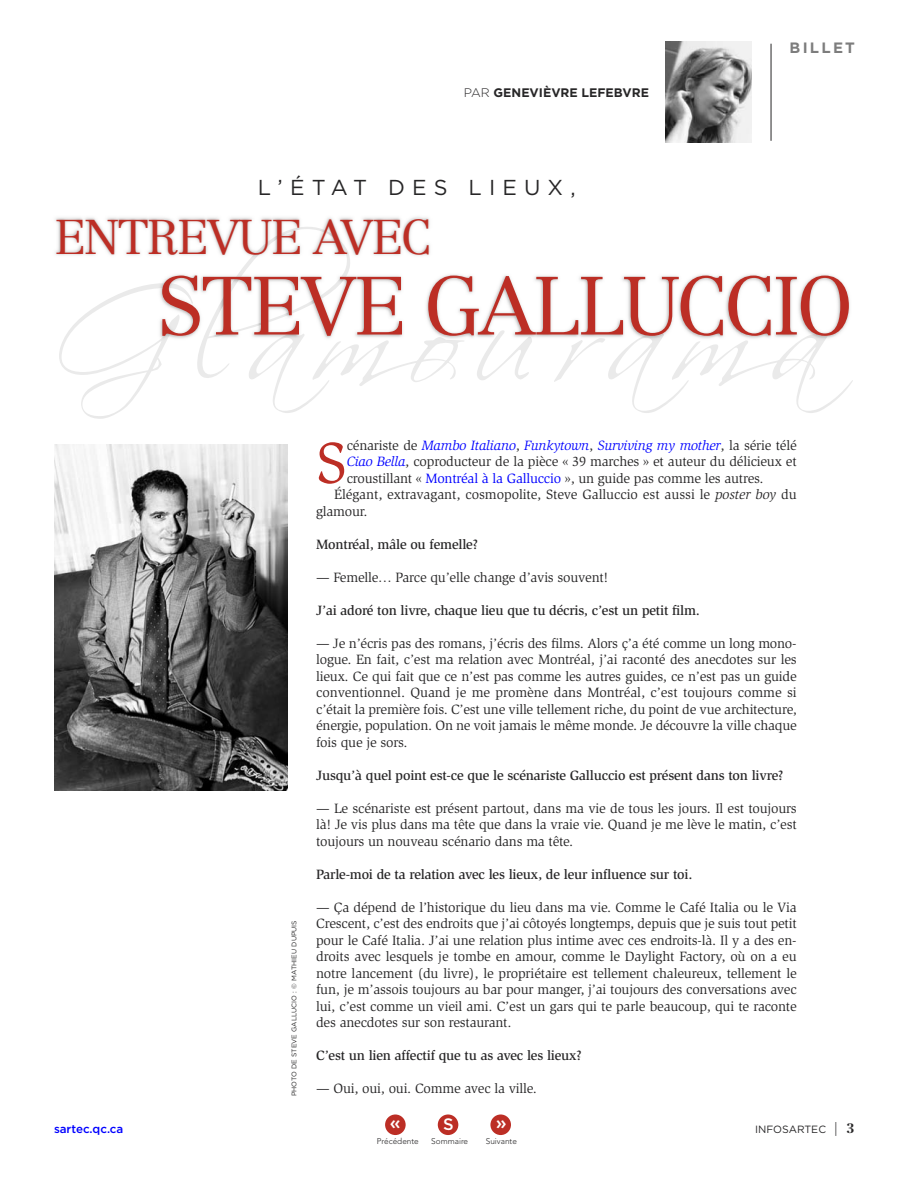
<style>
.page{position:relative;width:918px;height:1188px;background:#fff}
.page>*{position:absolute;margin:0;border:0;box-sizing:border-box;transform-origin:0 0}
.t1{font:300 81px "Centennial";letter-spacing:-.04em;color:#bc2e25}
.t2{font:59.7px "Slimbach Std";color:#bc2e25}
.t3{font:300 48px "Centennial";letter-spacing:-.04em;color:#bc2e25}
.t4{font:21.6px "Gotham";letter-spacing:.335em;color:#272627}
.t5{font:500 18px "Gotham";color:#fff}
.t6{font:500 16.5px "Gotham";color:#fff}
.t7{font:700 15px "Gotham";letter-spacing:.15em;color:#7d7d7d}
.t8{font:13.8px/16.5px "Slimbach Std";letter-spacing:-.015em;color:#272627;text-align:justify}
.t9{font:500 13.8px "Slimbach Std";letter-spacing:-.015em;color:#272627}
.t10{font:italic 13.8px "Slimbach Std";letter-spacing:-.015em;color:#00f}
.t11{font:700 12.3px "Gotham";color:#272627}
.t12{font:500 11.7px "Gotham";color:#00f}
.t13{font:10.5px "Gotham";color:#272627}
.t14{font:300 8.25px "Avenir";color:#272627}
.t15{font:6.75px "Gotham";letter-spacing:.01em;color:#272627}
.s1{font-weight:300}
.s2{font-style:normal;color:#272627}
.s3{font-style:italic;color:#00f}
.s4{color:#00f}
.s5{font-style:italic}
.s6{font-weight:300;font-size:15px}
.s7{font-family:"Centennial";font-weight:700;font-size:13.5px}
</style>
<div class="page">
<div style="left:490px;top:1115px;width:21px;height:20px;background:#bc2e25;border-radius:50%"></div>
<div style="left:385px;top:1115px;width:21px;height:20px;background:#bc2e25;border-radius:50%"></div>
<div style="left:438px;top:1115px;width:20px;height:20px;background:#bc2e25;border-radius:50%"></div>
<hr style="left:771px;top:44px;width:1px;height:97px;background:#272627">
<img style="left:666px;top:42px;width:85px;height:101px">
<img style="left:55px;top:217px;width:798px;height:185px">
<img style="left:59px;top:282px;width:134px;height:120px">
<img style="left:197px;top:226px;width:268px;height:176px">
<img style="left:54px;top:444px;width:233px;height:346px">
<p class="t11" style="left:464px;top:88px;width:187px"><span class="s1">PAR</span> GENEVIÈVRE LEFEBVRE</p>
<p class="t7" style="left:790px;top:42px;width:67px">BILLET</p>
<h3 class="t4" style="left:258px;top:179px;width:319px">L’ÉTAT DES LIEUX,</h3>
<h3 class="t3" style="left:54px;top:217px;width:379px">ENTREVUE AVEC</h3>
<h1 class="t1" style="left:158px;top:273px;width:696px">STEVE GALLUCCIO</h1>
<p class="t12" style="left:54px;top:1124px;width:71px">sartec.qc.ca</p>
<p class="t15" style="left:292px;top:1096px;width:178px;rotate:-90deg">PHOTO DE STEVE GALLUCIO : © MATHIEU DUPUIS</p>
<h2 class="t2" style="left:316px;top:440px;width:32px">S</h2>
<p class="t10" style="left:347px;top:440px;width:452px"><span class="s2">cénariste de</span> Mambo Italiano<span class="s2">,</span> Funkytown<span class="s2">,</span> Surviving my mother<span class="s2">, la série télé</span></p>
<p class="t8" style="left:347px;top:455px;width:452px"><span class="s3">Ciao Bella</span>, coproducteur de la pièce « 39 marches » et auteur du délicieux et</p>
<p class="t8" style="left:347px;top:471px;width:419px">croustillant « <span class="s4">Montréal à la Galluccio</span> », un guide pas comme les autres.</p>
<p class="t8" style="left:334px;top:488px;width:464px">Élégant, extravagant, cosmopolite, Steve Galluccio est aussi le <span class="s5">poster boy</span> du</p>
<p class="t8" style="left:316px;top:504px;width:53px">glamour.</p>
<p class="t9" style="left:316px;top:539px;width:163px">Montréal, mâle ou femelle?</p>
<p class="t8" style="left:316px;top:570px;width:294px">— Femelle… Parce qu’elle change d’avis souvent!</p>
<p class="t9" style="left:316px;top:605px;width:385px">J’ai adoré ton livre, chaque lieu que tu décris, c’est un petit film.</p>
<p class="t8" style="left:316px;top:636px;width:482px">— Je n’écris pas des romans, j’écris des films. Alors ç’a été comme un long mono&shy;logue. En fait, c’est ma relation avec Montréal, j’ai raconté des anecdotes sur les lieux. Ce qui fait que ce n’est pas comme les autres guides, ce n’est pas un guide conventionnel. Quand je me promène dans Montréal, c’est toujours comme si c’était la première fois. C’est une ville tellement riche, du point de vue architecture, énergie, population. On ne voit jamais le même monde. Je découvre la ville chaque fois que je sors.</p>
<p class="t9" style="left:316px;top:770px;width:469px">Jusqu’à quel point est-ce que le scénariste Galluccio est présent dans ton livre?</p>
<p class="t8" style="left:316px;top:801px;width:482px">— Le scénariste est présent partout, dans ma vie de tous les jours. Il est toujours là! Je vis plus dans ma tête que dans la vraie vie. Quand je me lève le matin, c’est toujours un nouveau scénario dans ma tête.</p>
<p class="t9" style="left:316px;top:869px;width:378px">Parle-moi de ta relation avec les lieux, de leur influence sur toi.</p>
<p class="t8" style="left:316px;top:900px;width:482px">— Ça dépend de l’historique du lieu dans ma vie. Comme le Café Italia ou le Via Crescent, c’est des endroits que j’ai côtoyés longtemps, depuis que je suis tout petit pour le Café Italia. J’ai une relation plus intime avec ces endroits-là. Il y a des en&shy;droits avec lesquels je tombe en amour, comme le Daylight Factory, où on a eu notre lancement (du livre), le propriétaire est tellement chaleureux, tellement le fun, je m’assois toujours au bar pour manger, j’ai toujours des conversations avec lui, c’est comme un vieil ami. C’est un gars qui te parle beaucoup, qui te raconte des anecdotes sur son restaurant.</p>
<p class="t9" style="left:316px;top:1050px;width:267px">C’est un lien affectif que tu as avec les lieux?</p>
<p class="t8" style="left:316px;top:1082px;width:222px">— Oui, oui, oui. Comme avec la ville.</p>
<h3 class="t5" style="left:390px;top:1116px;width:12px">«</h3>
<p class="t14" style="left:377px;top:1138px;width:44px">Précédente</p>
<p class="t6" style="left:443px;top:1118px;width:12px">S</p>
<p class="t14" style="left:431px;top:1138px;width:38px">Sommaire</p>
<h3 class="t5" style="left:496px;top:1116px;width:12px">»</h3>
<p class="t13" style="left:755px;top:1125px;width:101px">INFOSARTEC <span class="s6">|</span> <span class="s7">3</span></p>
<p class="t14" style="left:486px;top:1138px;width:33px">Suivante</p>
</div>
